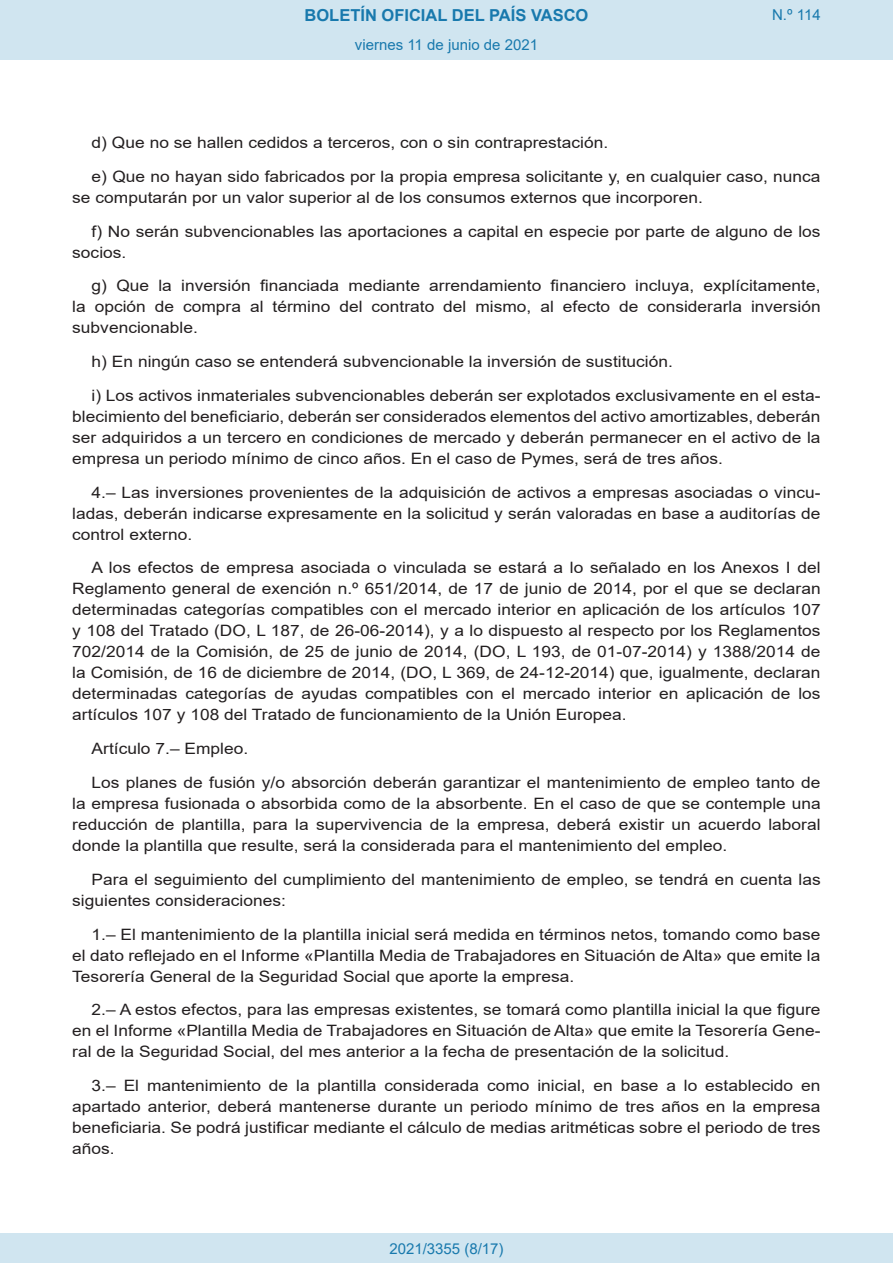
<style>
.page{position:relative;width:893px;height:1263px;background:#fff}
.page>*{position:absolute;margin:0;border:0;box-sizing:border-box;transform-origin:0 0}
.t1{font:700 16.5px "Arial";color:#1879ad}
.BOPVDetalle{font:15.6px/21px "Arial";color:#231f20;text-align:justify;scale:1.11 1}
.Paginacion_Centro{font:15px "Arial";color:#1879ad}
</style>
<div class="page">
<div style="left:0;top:0;width:893px;height:60px;background:#d0e5f0"></div>
<div style="left:0;top:1233px;width:893px;height:30px;background:#d0e5f0"></div>
<p class="t1" style="left:305px;top:3px;width:285px">BOLETÍN OFICIAL DEL PAÍS VASCO</p>
<p class="Paginacion_Centro" style="left:355px;top:35px;width:185px">viernes 11 de junio de 2021</p>
<p class="Paginacion_Centro" style="left:772px;top:5px;width:50px">N.º 114</p>
<p class="BOPVDetalle" style="left:92px;top:132px;width:467px">d) Que no se hallen cedidos a terceros, con o sin contraprestación.</p>
<p class="BOPVDetalle" style="left:72px;top:166px;width:676px;text-indent:19px">e) Que no hayan sido fabricados por la propia empresa solicitante y, en cualquier caso, nunca se computarán por un valor superior al de los consumos externos que incorporen.</p>
<p class="BOPVDetalle" style="left:72px;top:221px;width:676px;text-indent:19px">f) No serán subvencionables las aportaciones a capital en especie por parte de alguno de los socios.</p>
<p class="BOPVDetalle" style="left:72px;top:275px;width:676px;text-indent:19px">g) Que la inversión financiada mediante arrendamiento financiero incluya, explícitamente, la opción de compra al término del contrato del mismo, al efecto de considerarla inversión subvencionable.</p>
<p class="BOPVDetalle" style="left:92px;top:351px;width:525px">h) En ningún caso se entenderá subvencionable la inversión de sustitución.</p>
<p class="BOPVDetalle" style="left:72px;top:385px;width:676px;text-indent:19px">i) Los activos inmateriales subvencionables deberán ser explotados exclusivamente en el esta&shy;blecimiento del beneficiario, deberán ser considerados elementos del activo amortizables, deberán ser adquiridos a un tercero en condiciones de mercado y deberán permanecer en el activo de la empresa un periodo mínimo de cinco años. En el caso de Pymes, será de tres años.</p>
<p class="BOPVDetalle" style="left:72px;top:482px;width:676px;text-indent:19px">4.– Las inversiones provenientes de la adquisición de activos a empresas asociadas o vincu&shy;ladas, deberán indicarse expresamente en la solicitud y serán valoradas en base a auditorías de control externo.</p>
<p class="BOPVDetalle" style="left:72px;top:557px;width:676px;text-indent:19px">A los efectos de empresa asociada o vinculada se estará a lo señalado en los Anexos I del Reglamento general de exención n.º 651/2014, de 17 de junio de 2014, por el que se declaran determinadas categorías compatibles con el mercado interior en aplicación de los artículos 107 y 108 del Tratado (DO, L 187, de 26-06-2014), y a lo dispuesto al respecto por los Reglamentos 702/2014 de la Comisión, de 25 de junio de 2014, (DO, L 193, de 01-07-2014) y 1388/2014 de la Comisión, de 16 de diciembre de 2014, (DO, L 369, de 24-12-2014) que, igualmente, declaran determinadas categorías de ayudas compatibles con el mercado interior en aplicación de los artículos 107 y 108 del Tratado de funcionamiento de la Unión Europea.</p>
<p class="BOPVDetalle" style="left:92px;top:738px;width:143px">Artículo 7.– Empleo.</p>
<p class="BOPVDetalle" style="left:72px;top:772px;width:676px;text-indent:19px">Los planes de fusión y/o absorción deberán garantizar el mantenimiento de empleo tanto de la empresa fusionada o absorbida como de la absorbente. En el caso de que se contemple una reducción de plantilla, para la supervivencia de la empresa, deberá existir un acuerdo laboral donde la plantilla que resulte, será la considerada para el mantenimiento del empleo.</p>
<p class="BOPVDetalle" style="left:72px;top:869px;width:676px;text-indent:19px">Para el seguimiento del cumplimiento del mantenimiento de empleo, se tendrá en cuenta las siguientes consideraciones:</p>
<p class="BOPVDetalle" style="left:72px;top:923px;width:675px;text-indent:19px">1.– El mantenimiento de la plantilla inicial será medida en términos netos, tomando como base el dato reflejado en el Informe «Plantilla Media de Trabajadores en Situación de Alta» que emite la Tesorería General de la Seguridad Social que aporte la empresa.</p>
<p class="BOPVDetalle" style="left:72px;top:999px;width:676px;text-indent:19px">2.– A estos efectos, para las empresas existentes, se tomará como plantilla inicial la que figure en el Informe «Plantilla Media de Trabajadores en Situación de Alta» que emite la Tesorería Gene&shy;ral de la Seguridad Social, del mes anterior a la fecha de presentación de la solicitud.</p>
<p class="BOPVDetalle" style="left:72px;top:1075px;width:676px;text-indent:19px">3.– El mantenimiento de la plantilla considerada como inicial, en base a lo establecido en apartado anterior, deberá mantenerse durante un periodo mínimo de tres años en la empresa beneficiaria. Se podrá justificar mediante el cálculo de medias aritméticas sobre el periodo de tres años.</p>
<p class="Paginacion_Centro" style="left:389px;top:1238px;width:116px">2021/3355 (8/17)</p>
</div>
